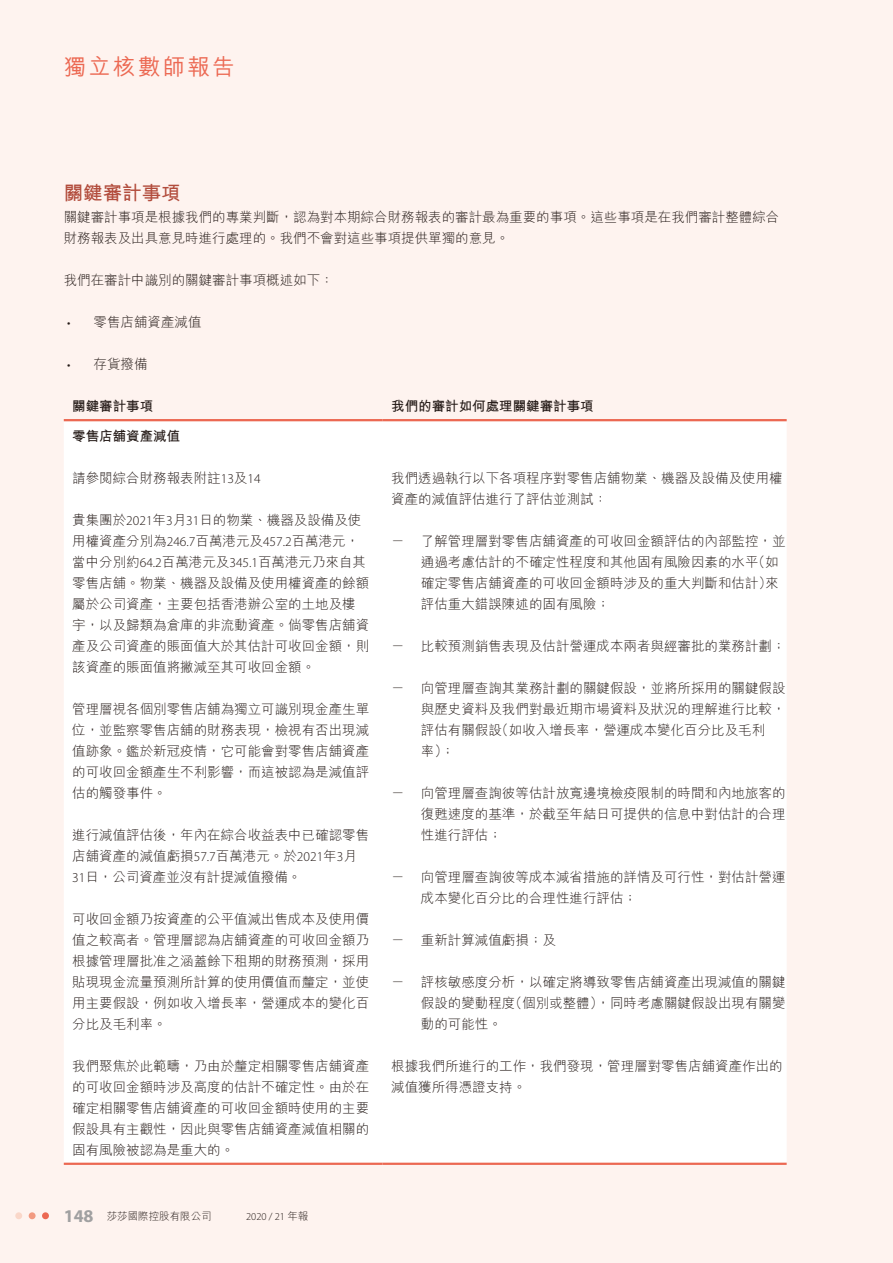
<style>
.page{position:relative;width:893px;height:1263px;background:#fef3ef}
.page>*{position:absolute;margin:0;border:0;box-sizing:border-box;transform-origin:0 0}
.t1{font:500 22.5px "M Hei HK";letter-spacing:.1em;color:#ec6852}
.t2{font:700 19.5px "M Hei HK";color:#b24c3c}
.t3{font:300 13.5px/21px "M Hei HK";color:#231916}
.t4{font:700 13.5px "M Hei HK";color:#231916}
.t5{font:300 10.5px "M Hei HK";color:#231916}
.t6{font:300 10.5px "Myriad Pro";color:#231916}
.s1{font-family:"Myriad Pro"}
.s2{font-family:"Myriad Pro";font-weight:700;font-size:18px;color:#a0a0a1}
.s3{font-family:"M Hei HK"}
</style>
<div class="page">
<div style="left:42px;top:1212px;width:7px;height:7px;background:#ec6852;border-radius:50%"></div>
<div style="left:29px;top:1212px;width:7px;height:7px;background:#f29a81;border-radius:50%"></div>
<div style="left:15px;top:1212px;width:7px;height:7px;background:#fad7c9;border-radius:50%"></div>
<div style="left:64px;top:421px;width:723px;height:742px;background:#fff"></div>
<hr style="left:64px;top:419px;width:319px;height:2px;background:#ec6852">
<hr style="left:383px;top:419px;width:404px;height:2px;background:#ec6852">
<hr style="left:64px;top:1163px;width:319px;height:2px;background:#ec6852">
<hr style="left:383px;top:1163px;width:404px;height:2px;background:#ec6852">
<h1 class="t1" style="left:64px;top:51px;width:172px">獨立核數師報告</h1>
<h2 class="t2" style="left:64px;top:179px;width:118px">關鍵審計事項</h2>
<p class="t3" style="left:64px;top:206px;width:717px">關鍵審計事項是根據我們的專業判斷，認為對本期綜合財務報表的審計最為重要的事項。這些事項是在我們審計整體綜合財務報表及出具意見時進行處理的。我們不會對這些事項提供單獨的意見。</p>
<p class="t3" style="left:64px;top:269px;width:271px">我們在審計中識別的關鍵審計事項概述如下：</p>
<p class="t3" style="left:67px;top:311px;width:136px"><span class="s1">•</span> 零售店舖資產減值</p>
<p class="t3" style="left:67px;top:353px;width:82px"><span class="s1">•</span> 存貨撥備</p>
<p class="t4" style="left:72px;top:396px;width:83px">關鍵審計事項</p>
<p class="t4" style="left:391px;top:396px;width:204px">我們的審計如何處理關鍵審計事項</p>
<p class="t4" style="left:72px;top:426px;width:109px">零售店舖資產減值</p>
<p class="t3" style="left:72px;top:467px;width:190px">請參閱綜合財務報表附註<span class="s1">13</span>及<span class="s1">14</span></p>
<p class="t3" style="left:72px;top:509px;width:298px">貴集團於<span class="s1">2021</span>年<span class="s1">3</span>月<span class="s1">31</span>日的物業、機器及設備及使用權資產分別為<span class="s1">246.7</span>百萬港元及<span class="s1">457.2</span>百萬港元，當中分別約<span class="s1">64.2</span>百萬港元及<span class="s1">345.1</span>百萬港元乃來自其零售店舖。物業、機器及設備及使用權資產的餘額屬於公司資產，主要包括香港辦公室的土地及樓宇，以及歸類為倉庫的非流動資產。倘零售店舖資產及公司資產的賬面值大於其估計可收回金額，則該資產的賬面值將撇減至其可收回金額。</p>
<p class="t3" style="left:72px;top:698px;width:298px;text-align:justify">管理層視各個別零售店舖為獨立可識別現金產生單位，並監察零售店舖的財務表現，檢視有否出現減值跡象。鑑於新冠疫情，它可能會對零售店舖資產的可收回金額產生不利影響，而這被認為是減值評估的觸發事件。</p>
<p class="t3" style="left:72px;top:824px;width:298px">進行減值評估後，年內在綜合收益表中已確認零售店舖資產的減值虧損<span class="s1">57.7</span>百萬港元。於<span class="s1">2021</span>年<span class="s1">3</span>月<br><span class="s1">31</span>日，公司資產並沒有計提減值撥備。</p>
<p class="t3" style="left:72px;top:908px;width:298px;text-align:justify">可收回金額乃按資產的公平值減出售成本及使用價值之較高者。管理層認為店舖資產的可收回金額乃根據管理層批准之涵蓋餘下租期的財務預測，採用貼現現金流量預測所計算的使用價值而釐定，並使用主要假設，例如收入增長率，營運成本的變化百分比及毛利率。</p>
<p class="t3" style="left:72px;top:1055px;width:298px;text-align:justify">我們聚焦於此範疇，乃由於釐定相關零售店舖資產的可收回金額時涉及高度的估計不確定性。由於在確定相關零售店舖資產的可收回金額時使用的主要假設具有主觀性，因此與零售店舖資產減值相關的固有風險被認為是重大的。</p>
<p class="t3" style="left:391px;top:467px;width:393px">我們透過執行以下各項程序對零售店舖物業、機器及設備及使用權資產的減值評估進行了評估並測試：</p>
<p class="t3" style="left:421px;top:530px;width:366px;text-indent:-30px">－ 了解管理層對零售店舖資產的可收回金額評估的內部監控，並通過考慮估計的不確定性程度和其他固有風險因素的水平（如確定零售店舖資產的可收回金額時涉及的重大判斷和估計）來評估重大錯誤陳述的固有風險；</p>
<p class="t3" style="left:391px;top:635px;width:396px">－ 比較預測銷售表現及估計營運成本兩者與經審批的業務計劃；</p>
<p class="t3" style="left:421px;top:677px;width:366px;text-indent:-30px">－ 向管理層查詢其業務計劃的關鍵假設，並將所採用的關鍵假設與歷史資料及我們對最近期市場資料及狀況的理解進行比較，評估有關假設（如收入增長率，營運成本變化百分比及毛利<br>率）；</p>
<p class="t3" style="left:421px;top:782px;width:366px;text-align:justify;text-indent:-30px">－ 向管理層查詢彼等估計放寬邊境檢疫限制的時間和內地旅客的復甦速度的基準，於截至年結日可提供的信息中對估計的合理性進行評估；</p>
<p class="t3" style="left:421px;top:866px;width:366px;text-indent:-30px">－ 向管理層查詢彼等成本減省措施的詳情及可行性，對估計營運成本變化百分比的合理性進行評估；</p>
<p class="t3" style="left:391px;top:929px;width:166px">－ 重新計算減值虧損；及</p>
<p class="t3" style="left:421px;top:971px;width:366px;text-align:justify;text-indent:-30px">－ 評核敏感度分析，以確定將導致零售店舖資產出現減值的關鍵假設的變動程度（個別或整體），同時考慮關鍵假設出現有關變動的可能性。</p>
<p class="t3" style="left:391px;top:1055px;width:393px">根據我們所進行的工作，我們發現，管理層對零售店舖資產作出的減值獲所得憑證支持。</p>
<p class="t5" style="left:64px;top:1208px;width:149px"><span class="s2">148</span> 莎莎國際控股有限公司</p>
<p class="t6" style="left:246px;top:1210px;width:64px">2020 / 21 <span class="s3">年報</span></p>
</div>
